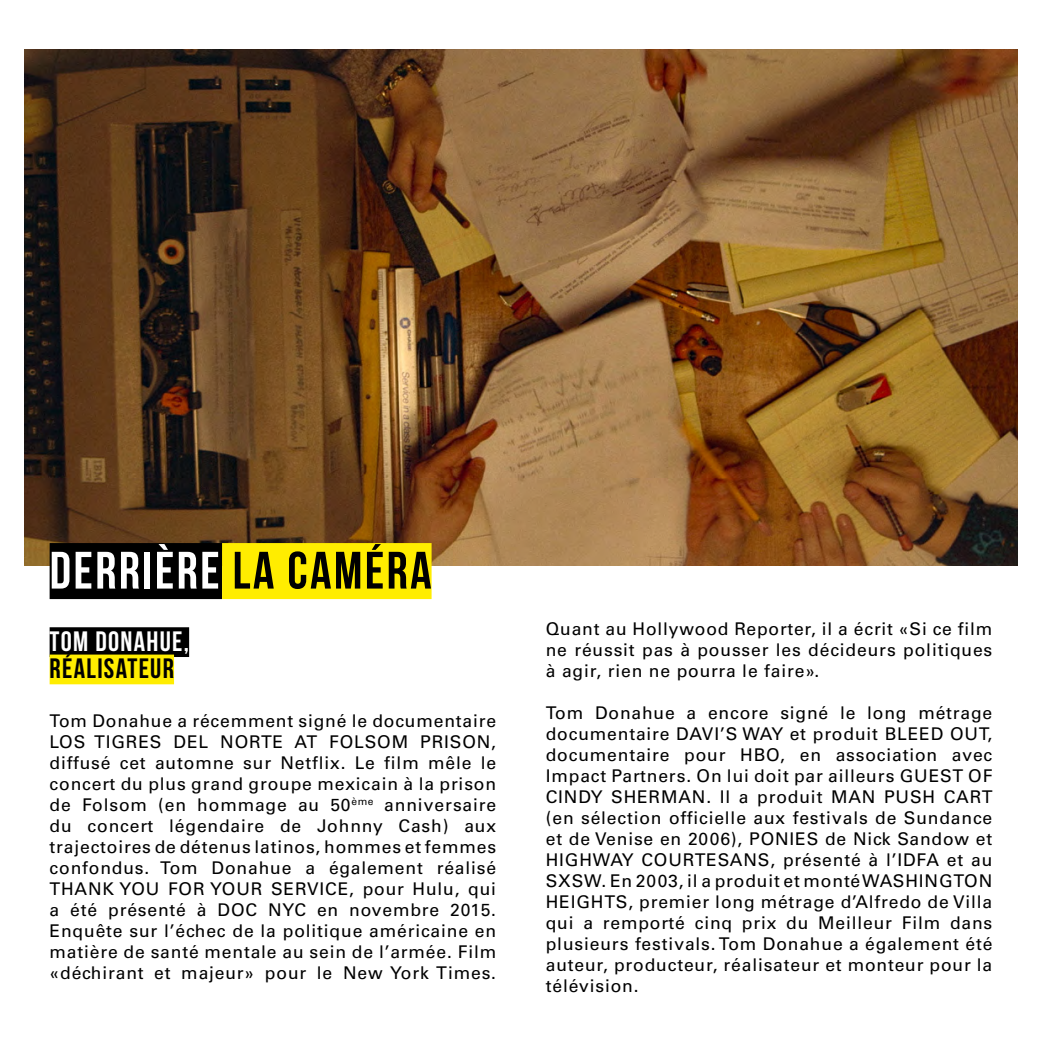
<style>
.page{position:relative;width:1042px;height:1042px;background:#fff}
.page>*{position:absolute;margin:0;border:0;box-sizing:border-box;transform-origin:0 0}
.t1{font:700 52.5px "Bebas Neue";letter-spacing:.045em;color:#fff}
.t2{font:700 28px "Bebas Neue";letter-spacing:.045em;color:#fff}
.t3{font:700 28px "Bebas Neue";letter-spacing:.045em;color:#000}
.t4{font:17.5px/21px "Univers LT Std";letter-spacing:.045em;color:#000;text-align:justify}
.s1{color:#000}
</style>
<div class="page">
<img style="left:25px;top:50px;width:992px;height:516px">
<div style="left:50px;top:543px;width:172px;height:56px;background:#000"></div>
<div style="left:222px;top:543px;width:209px;height:56px;background:#ffed00"></div>
<div style="left:50px;top:627px;width:139px;height:30px;background:#000"></div>
<div style="left:50px;top:654px;width:124px;height:30px;background:#ffed00"></div>
<h1 class="t1" style="left:50px;top:541px;width:383px">DERRIÈRE <span class="s1">LA CAMÉRA</span></h1>
<h2 class="t2" style="left:50px;top:626px;width:141px">TOM DONAHUE,</h2>
<h2 class="t3" style="left:50px;top:653px;width:126px">RÉALISATEUR</h2>
<p class="t4" style="left:50px;top:710px;width:448px">Tom Donahue a récemment signé le documentaire LOS TIGRES DEL NORTE AT FOLSOM PRISON, diffusé cet automne sur Netflix. Le film mêle le concert du plus grand groupe mexicain à la prison de Folsom (en hommage au 50<sup>ème</sup> anniversaire du concert légendaire de Johnny Cash) aux trajectoires de détenus latinos, hommes et femmes confondus. Tom Donahue a également réalisé THANK YOU FOR YOUR SERVICE, pour Hulu, qui a été présenté à DOC NYC en novembre 2015.<br>Enquête sur l’échec de la politique américaine en matière de santé mentale au sein de l’armée. Film «déchirant et majeur» pour le New York Times.</p>
<p class="t4" style="left:546px;top:618px;width:448px">Quant au Hollywood Reporter, il a écrit «Si ce film ne réussit pas à pousser les décideurs politiques à agir, rien ne pourra le faire».</p>
<p class="t4" style="left:546px;top:702px;width:448px">Tom Donahue a encore signé le long métrage documentaire DAVI’S WAY et produit BLEED OUT, documentaire pour HBO, en association avec Impact Partners. On lui doit par ailleurs GUEST OF CINDY SHERMAN. Il a produit MAN PUSH CART (en sélection officielle aux festivals de Sundance et de Venise en 2006), PONIES de Nick Sandow et HIGHWAY COURTESANS, présenté à l’IDFA et au SXSW. En 2003, il a produit et monté WASHINGTON HEIGHTS, premier long métrage d’Alfredo de Villa qui a remporté cinq prix du Meilleur Film dans plusieurs festivals. Tom Donahue a également été auteur, producteur, réalisateur et monteur pour la télévision.</p>
</div>
